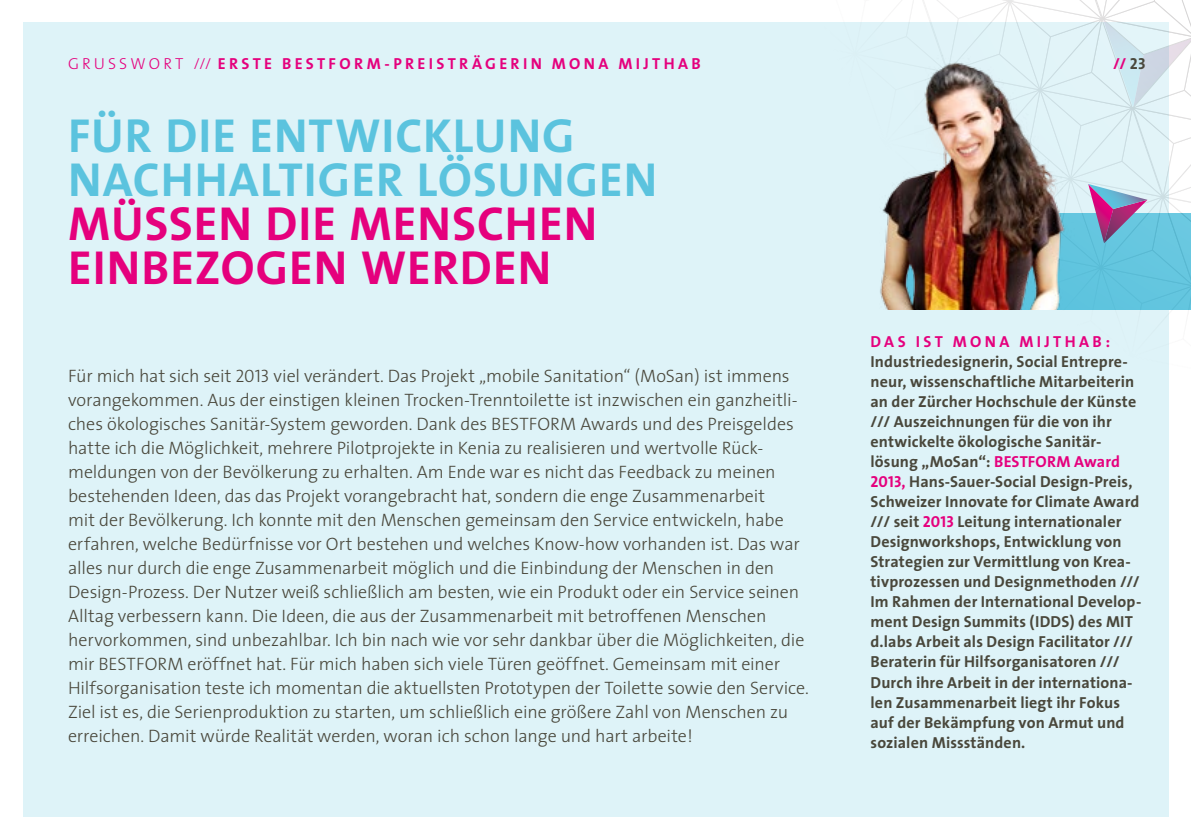
<style>
.page{position:relative;width:1191px;height:840px;background:#fff}
.page>*{position:absolute;margin:0;border:0;box-sizing:border-box;transform-origin:0 0}
.t1{font:700 48px/44px "The Sans";letter-spacing:.02em;color:#5bc3de}
.t2{font:700 48px/44px "The Sans";letter-spacing:.02em;color:#e5007d}
.t3{font:300 18px/24px "The Sans";letter-spacing:-.005em;color:#49473b}
.t4{font:700 16px/20px "The Sans";letter-spacing:.01em;color:#49473b}
.t5{font:700 16px "The Sans";letter-spacing:.21em;color:#e5007d}
.s1{font-weight:300}
.s2{font-family:"The Sans Bold Caps";font-weight:400;color:#49473b}
.s3{font-family:"The Sans Light Caps";font-weight:400}
.s4{color:#e5007d}
.s5{font-family:"The Sans Bold Caps";font-weight:400;color:#e5007d}
</style>
<div class="page">
<div style="left:23px;top:23px;width:1145px;height:793px;background:#def3f8"></div>
<svg style="left:823px;top:0;width:368px;height:766px"></svg>
<p class="t5" style="left:68px;top:51px;width:634px"><span class="s1">GRUSSWORT ///</span> ERSTE BESTFORM-PREISTRÄGERIN MONA MIJTHAB</p>
<p class="t5" style="left:1113px;top:51px;width:34px">// <span class="s2">23</span></p>
<h1 class="t1" style="left:68px;top:113px;width:591px">FÜR DIE ENTWICKLUNG<br>NACHHALTIGER LÖSUNGEN</h1>
<h1 class="t2" style="left:68px;top:201px;width:531px">MÜSSEN DIE MENSCHEN<br>EINBEZOGEN WERDEN</h1>
<p class="t3" style="left:68px;top:363px;width:742px">Für mich hat sich seit <span class="s3">2013</span> viel verändert. Das Projekt „mobile Sanitation“ (MoSan) ist immens vorangekommen. Aus der einstigen kleinen Trocken-Trenntoilette ist inzwischen ein ganzheitli&shy;ches ökologisches Sanitär-System geworden. Dank des BESTFORM Awards und des Preisgeldes hatte ich die Möglichkeit, mehrere Pilotprojekte in Kenia zu realisieren und wertvolle Rück&shy;meldungen von der Bevölkerung zu erhalten. Am Ende war es nicht das Feedback zu meinen bestehenden Ideen, das das Projekt vorangebracht hat, sondern die enge Zusammenarbeit<br>mit der Bevölkerung. Ich konnte mit den Menschen gemeinsam den Service entwickeln, habe erfahren, welche Bedürfnisse vor Ort bestehen und welches Know-how vorhanden ist. Das war alles nur durch die enge Zusammenarbeit möglich und die Einbindung der Menschen in den Design-Prozess. Der Nutzer weiß schließlich am besten, wie ein Produkt oder ein Service seinen Alltag verbessern kann. Die Ideen, die aus der Zusammenarbeit mit betroffenen Menschen hervorkommen, sind unbezahlbar. Ich bin nach wie vor sehr dankbar über die Möglichkeiten, die mir BESTFORM eröffnet hat. Für mich haben sich viele Türen geöffnet. Gemeinsam mit einer Hilfsorganisation teste ich momentan die aktuellsten Prototypen der Toilette sowie den Service.<br>Ziel ist es, die Serienproduktion zu starten, um schließlich eine größere Zahl von Menschen zu erreichen. Damit würde Realität werden, woran ich schon lange und hart arbeite!</p>
<p class="t5" style="left:870px;top:328px;width:241px">DAS IST MONA MIJTHAB:</p>
<p class="t4" style="left:870px;top:351px;width:272px">Industriedesignerin, Social Entrepre&shy;neur, wissenschaftliche Mitarbeiterin an der Zürcher Hochschule der Künste /// Auszeichnungen für die von ihr entwickelte ökologische Sanitär&shy;lösung „MoSan“: <span class="s4">BESTFORM Award </span><span class="s5">2013</span><span class="s4">,</span> Hans-Sauer-Social Design-Preis, Schweizer Innovate for Climate Award /// seit <span class="s5">2013</span> Leitung internationaler Designworkshops, Entwicklung von Strategien zur Vermittlung von Krea&shy;tivprozessen und Designmethoden /// Im Rahmen der International Develop&shy;ment Design Summits (IDDS) des MIT d.labs Arbeit als Design Facilitator /// Beraterin für Hilfsorganisatoren /// Durch ihre Arbeit in der internationa&shy;len Zusammenarbeit liegt ihr Fokus auf der Bekämpfung von Armut und sozialen Missständen.</p>
</div>
